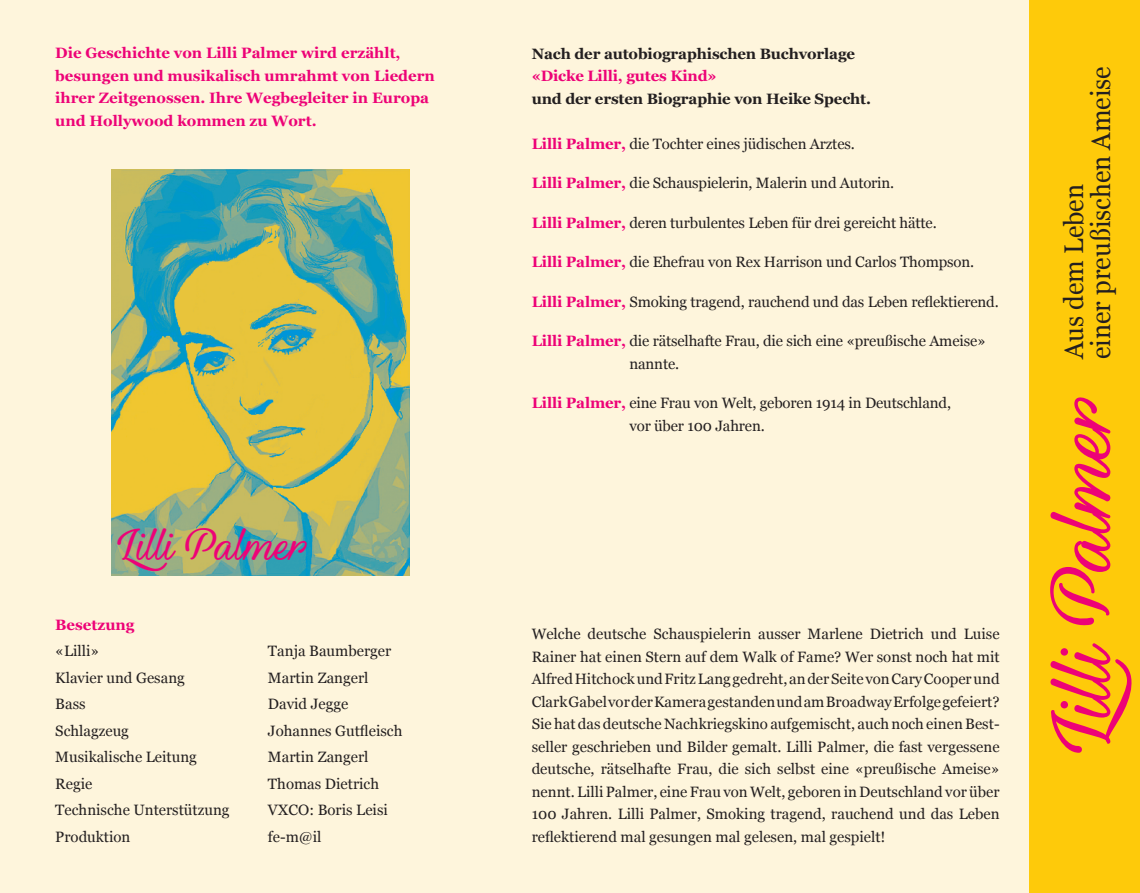
<style>
.page{position:relative;width:1140px;height:893px;background:#fff}
.page>*{position:absolute;margin:0;border:0;box-sizing:border-box;transform-origin:0 0}
.t1{font:85.5px "Youthand Beauty";color:#ed0277}
.t2{font:45.45px "Youthand Beauty";letter-spacing:.01em;color:#ed0277}
.t3{font:27px "Georgia";color:#231f20;scale:.95 1}
.t4{font:15px/22.5px "Georgia";letter-spacing:-.01em;color:#231f20}
.t5{font:700 15px/22.5px "Georgia";color:#ed0277}
.t6{font:700 15px/22.5px "Georgia";letter-spacing:-.01em;color:#231f20}
.s1{color:#ed0277}
.s2{font-weight:700;color:#ed0277}
</style>
<div class="page">
<div style="left:0;top:0;width:1037px;height:893px;background:#fef5dc"></div>
<div style="left:1029px;top:0;width:111px;height:893px;background:#feca0a"></div>
<img style="left:111px;top:170px;width:298px;height:405px">
<p class="t5" style="left:55px;top:41px;width:381px">Die Geschichte von Lilli Palmer wird erzählt, besungen und musikalisch umrahmt von Liedern ihrer Zeitgenossen. Ihre Wegbegleiter in Europa und Hollywood kommen zu Wort.</p>
<p class="t2" style="left:117px;top:517px;width:192px">Lilli Palmer</p>
<p class="t5" style="left:55px;top:613px;width:81px">Besetzung</p>
<p class="t4" style="left:55px;top:639px;width:45px">«Lilli»</p>
<p class="t4" style="left:268px;top:639px;width:125px">Tanja Baumberger</p>
<p class="t4" style="left:55px;top:666px;width:131px">Klavier und Gesang</p>
<p class="t4" style="left:268px;top:666px;width:102px">Martin Zangerl</p>
<p class="t4" style="left:55px;top:692px;width:32px">Bass</p>
<p class="t4" style="left:268px;top:692px;width:82px">David Jegge</p>
<p class="t4" style="left:55px;top:719px;width:75px">Schlagzeug</p>
<p class="t4" style="left:268px;top:719px;width:136px">Johannes Gutfleisch</p>
<p class="t4" style="left:55px;top:745px;width:143px">Musikalische Leitung</p>
<p class="t4" style="left:268px;top:745px;width:102px">Martin Zangerl</p>
<p class="t4" style="left:55px;top:772px;width:39px">Regie</p>
<p class="t4" style="left:268px;top:772px;width:113px">Thomas Dietrich</p>
<p class="t4" style="left:55px;top:798px;width:176px">Technische Unterstützung</p>
<p class="t4" style="left:268px;top:798px;width:121px">VXCO: Boris Leisi</p>
<p class="t4" style="left:55px;top:825px;width:77px">Produktion</p>
<p class="t4" style="left:268px;top:825px;width:55px">fe-m@il</p>
<p class="t6" style="left:531px;top:42px;width:341px">Nach der autobiographischen Buchvorlage <span class="s1">«Dicke Lilli, gutes Kind»<br></span>und der ersten Biographie von Heike Specht.</p>
<p class="t4" style="left:531px;top:132px;width:324px"><span class="s2">Lilli Palmer,</span> die Tochter eines jüdischen Arztes.</p>
<p class="t4" style="left:531px;top:171px;width:364px"><span class="s2">Lilli Palmer,</span> die Schauspielerin, Malerin und Autorin.</p>
<p class="t4" style="left:531px;top:211px;width:406px"><span class="s2">Lilli Palmer,</span> deren turbulentes Leben für drei gereicht hätte.</p>
<p class="t4" style="left:531px;top:250px;width:444px"><span class="s2">Lilli Palmer,</span> die Ehefrau von Rex Harrison und Carlos Thompson.</p>
<p class="t4" style="left:531px;top:290px;width:468px"><span class="s2">Lilli Palmer,</span> Smoking tragend, rauchend und das Leben reflektierend.</p>
<p class="t4" style="left:629px;top:329px;width:358px;text-indent:-98px"><span class="s2">Lilli Palmer,</span> die rätselhafte Frau, die sich eine «preußische Ameise» nannte.</p>
<p class="t4" style="left:629px;top:391px;width:323px;text-indent:-98px"><span class="s2">Lilli Palmer,</span> eine Frau von Welt, geboren 1914 in Deutschland, vor über 100 Jahren.</p>
<p class="t4" style="left:531px;top:622px;width:469px;text-align:justify">Welche deutsche Schauspielerin ausser Marlene Dietrich und Luise Rainer hat einen Stern auf dem Walk of Fame? Wer sonst noch hat mit Alfred Hitchock und Fritz Lang gedreht, an der Seite von Cary Cooper und Clark Gabel vor der Kamera gestanden und am Broadway Erfolge gefeiert?<br>Sie hat das deutsche Nachkriegskino aufgemischt, auch noch einen Best&shy;seller geschrieben und Bilder gemalt. Lilli Palmer, die fast vergessene deutsche, rätselhafte Frau, die sich selbst eine «preußische Ameise» nennt. Lilli Palmer, eine Frau von Welt, geboren in Deutschland vor über 100 Jahren. Lilli Palmer, Smoking tragend, rauchend und das Leben reflektierend mal gesungen mal gelesen, mal gespielt!</p>
<p class="t3" style="left:1081px;top:359px;width:310px;rotate:-90deg">einer preußischen Ameise</p>
<p class="t3" style="left:1054px;top:359px;width:186px;rotate:-90deg">Aus dem Leben</p>
<p class="t1" style="left:1030px;top:753px;width:369px;rotate:-90deg">Lilli Palmer</p>
</div>
